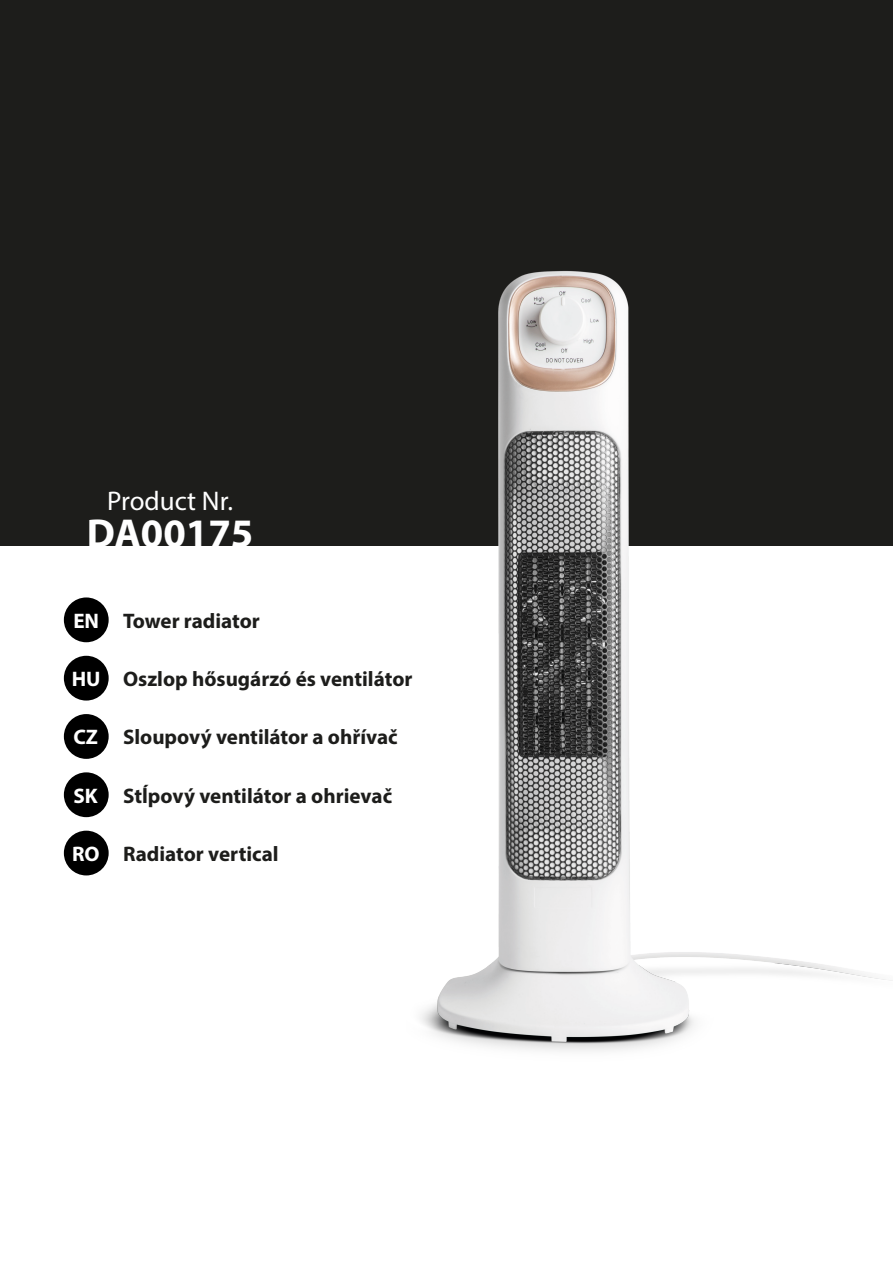
<style>
.page{position:relative;width:893px;height:1263px;background:#fff}
.page>*{position:absolute;margin:0;border:0;box-sizing:border-box;transform-origin:0 0}
.t1{font:700 40.5px "Myriad Pro";color:#fff}
.t2{font:27px "Myriad Pro";color:#fff}
.t3{font:700 21px "Myriad Pro";color:#1d1d1b}
.t4{font:700 21px "Myriad Pro";color:#fff}
</style>
<div class="page">
<div style="left:0;top:0;width:893px;height:545px;background:#1d1d1b"></div>
<img style="left:407px;top:271px;width:486px;height:780px">
<div style="left:64px;top:597px;width:45px;height:45px;background:#000;border-radius:50%"></div>
<div style="left:64px;top:656px;width:45px;height:44px;background:#000;border-radius:50%"></div>
<div style="left:64px;top:714px;width:45px;height:45px;background:#000;border-radius:50%"></div>
<div style="left:64px;top:772px;width:45px;height:45px;background:#000;border-radius:50%"></div>
<div style="left:64px;top:831px;width:45px;height:44px;background:#000;border-radius:50%"></div>
<p class="t2" style="left:107px;top:484px;width:127px">Product Nr.</p>
<h1 class="t1" style="left:87px;top:507px;width:168px">DA00175</h1>
<p class="t4" style="left:73px;top:607px;width:27px">EN</p>
<p class="t4" style="left:72px;top:665px;width:30px">HU</p>
<p class="t4" style="left:73px;top:724px;width:26px">CZ</p>
<p class="t4" style="left:73px;top:782px;width:26px">SK</p>
<p class="t4" style="left:72px;top:840px;width:29px">RO</p>
<p class="t3" style="left:123px;top:607px;width:138px">Tower radiator</p>
<p class="t3" style="left:123px;top:665px;width:291px">Oszlop hősugárzó és ventilátor</p>
<p class="t3" style="left:123px;top:724px;width:276px">Sloupový ventilátor a ohřívač</p>
<p class="t3" style="left:123px;top:782px;width:271px">Stĺpový ventilátor a ohrievač</p>
<p class="t3" style="left:123px;top:840px;width:157px">Radiator vertical</p>
</div>
